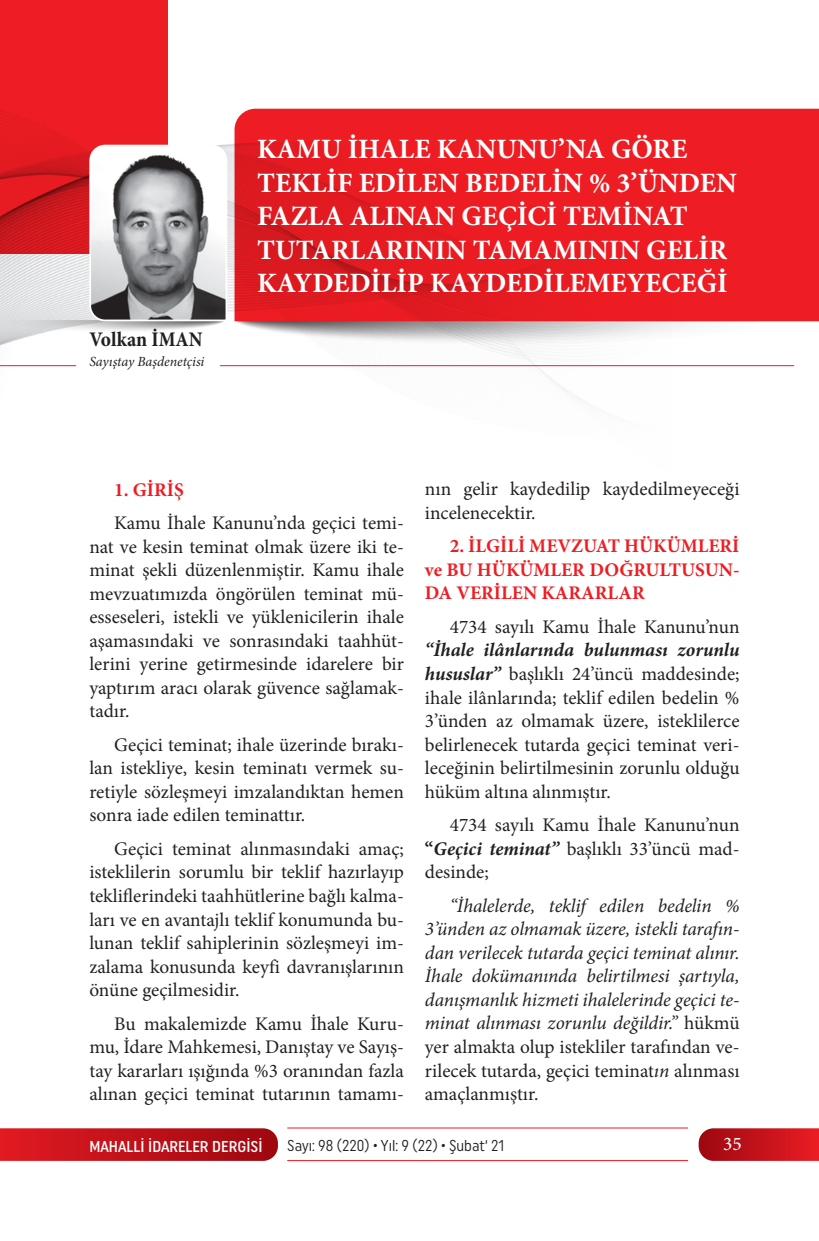
<style>
.page{position:relative;width:819px;height:1241px;background:#fff}
.page>*{position:absolute;margin:0;border:0;box-sizing:border-box;transform-origin:0 0}
.t1{font:700 28px/33.6px "Minion Pro";color:#fff}
.t2{font:700 condensed 21px "Minion Pro";color:#231f20}
.t3{font:19.25px/23.4px "Minion Pro";color:#231f20;text-align:justify}
.t4{font:italic 19.25px/23.4px "Minion Pro";letter-spacing:-.005em;color:#231f20;text-align:justify}
.t5{font:700 19.25px/23.4px "Minion Pro";color:#ee1d23;text-align:justify}
.t6{font:500 19.25px "Minion Pro";color:#fff}
.t7{font:15.75px "Uniform Condensed";color:#231f20;scale:.95 1}
.t8{font:500 15.75px "Uniform Condensed";color:#fff}
.t9{font:italic 14px "Minion Pro";color:#231f20}
.s1{font-weight:700;font-style:italic}
.s2{font-weight:700}
.s3{font-style:normal}
</style>
<div class="page">
<svg style="left:0;top:1128px;width:278px;height:32px;background:#c1151c"></svg>
<svg style="left:698px;top:1128px;width:121px;height:32px;background:#c61a22"></svg>
<hr style="left:287px;top:1127px;width:401px;height:1px;background:#ee1d23">
<hr style="left:287px;top:1159px;width:401px;height:1px;background:#ee1d23">
<div style="left:785px;top:109px;width:34px;height:212px;background:#ee1d23"></div>
<div style="left:0;top:0;width:167px;height:253px;background:#ee1d23"></div>
<img style="left:0;top:25px;width:785px;height:369px">
<svg style="left:0;top:144px;width:228px;height:189px"></svg>
<hr style="left:220px;top:365px;width:574px;height:1px;background:#ee1d23">
<hr style="left:0;top:365px;width:76px;height:1px;background:#ee1d23">
<p class="t2" style="left:89px;top:324px;width:115px">Volkan İMAN</p>
<p class="t9" style="left:89px;top:352px;width:117px">Sayıştay Başdenetçisi</p>
<h1 class="t1" style="left:257px;top:132px;width:481px">KAMU İHALE KANUNU’NA GÖRE<br>TEKLİF EDİLEN BEDELİN % 3’ÜNDEN<br>FAZLA ALINAN GEÇİCİ TEMİNAT<br>TUTARLARININ TAMAMININ GELİR<br>KAYDEDİLİP KAYDEDİLEMEYECEĞİ</h1>
<p class="t5" style="left:114px;top:477px;width:71px">1. GİRİŞ</p>
<p class="t3" style="left:89px;top:511px;width:316px;text-indent:25px">Kamu İhale Kanunu’nda geçici temi&shy;nat ve kesin teminat olmak üzere iki te&shy;minat şekli düzenlenmiştir. Kamu ihale mevzuatımızda öngörülen teminat mü&shy;esseseleri, istekli ve yüklenicilerin ihale aşamasındaki ve sonrasındaki taahhüt&shy;lerini yerine getirmesinde idarelere bir yaptırım aracı olarak güvence sağlamak&shy;tadır.</p>
<p class="t3" style="left:89px;top:732px;width:316px;text-indent:25px">Geçici teminat; ihale üzerinde bırakı&shy;lan istekliye, kesin teminatı vermek su&shy;retiyle sözleşmeyi imzalandıktan hemen sonra iade edilen teminattır.</p>
<p class="t3" style="left:89px;top:837px;width:316px;text-indent:25px">Geçici teminat alınmasındaki amaç; isteklilerin sorumlu bir teklif hazırlayıp tekliflerindeki taahhütlerine bağlı kalma&shy;ları ve en avantajlı teklif konumunda bu&shy;lunan teklif sahiplerinin sözleşmeyi im&shy;zalama konusunda keyfi davranışlarının önüne geçilmesidir.</p>
<p class="t3" style="left:89px;top:1011px;width:316px;text-indent:25px">Bu makalemizde Kamu İhale Kuru&shy;mu, İdare Mahkemesi, Danıştay ve Sayış&shy;tay kararları ışığında %3 oranından fazla alınan geçici teminat tutarının tamamı-</p>
<p class="t3" style="left:425px;top:477px;width:316px">nın gelir kaydedilip kaydedilmeyeceği incelenecektir.</p>
<p class="t5" style="left:425px;top:534px;width:316px;text-indent:25px">2. İLGİLİ MEVZUAT HÜKÜMLERİ ve BU HÜKÜMLER DOĞRULTUSUN-DA VERİLEN KARARLAR</p>
<p class="t3" style="left:450px;top:615px;width:291px">4734 sayılı Kamu İhale Kanunu’nun</p>
<p class="t3" style="left:425px;top:638px;width:316px"><span class="s1">“İhale ilânlarında bulunması zorunlu hususlar”</span> başlıklı 24’üncü maddesinde; ihale ilânlarında; teklif edilen bedelin % 3’ünden az olmamak üzere, isteklilerce belirlenecek tutarda geçici teminat veri&shy;leceğinin belirtilmesinin zorunlu olduğu hüküm altına alınmıştır.</p>
<p class="t3" style="left:425px;top:813px;width:316px;text-indent:25px">4734 sayılı Kamu İhale Kanunu’nun <span class="s2">“</span><span class="s1">Geçici teminat”</span> başlıklı 33’üncü mad&shy;desinde;</p>
<p class="t4" style="left:425px;top:893px;width:316px;text-indent:25px">“İhalelerde, teklif edilen bedelin % 3’ünden az olmamak üzere, istekli tarafın&shy;dan verilecek tutarda geçici teminat alınır.<br>İhale dokümanında belirtilmesi şartıyla, danışmanlık hizmeti ihalelerinde geçici te&shy;minat alınması zorunlu değildir.” <span class="s3">hükmü yer almakta olup istekliler tarafından ve&shy;rilecek tutarda, geçici teminat</span>ın <span class="s3">alınması amaçlanmıştır.</span></p>
<p class="t8" style="left:89px;top:1136px;width:175px">MAHALLİ İDARELER DERGİSİ</p>
<p class="t7" style="left:287px;top:1136px;width:230px">Sayı: 98 (220) • Yıl: 9 (22) • Şubat‘ 21</p>
<p class="t6" style="left:723px;top:1131px;width:20px">35</p>
</div>
